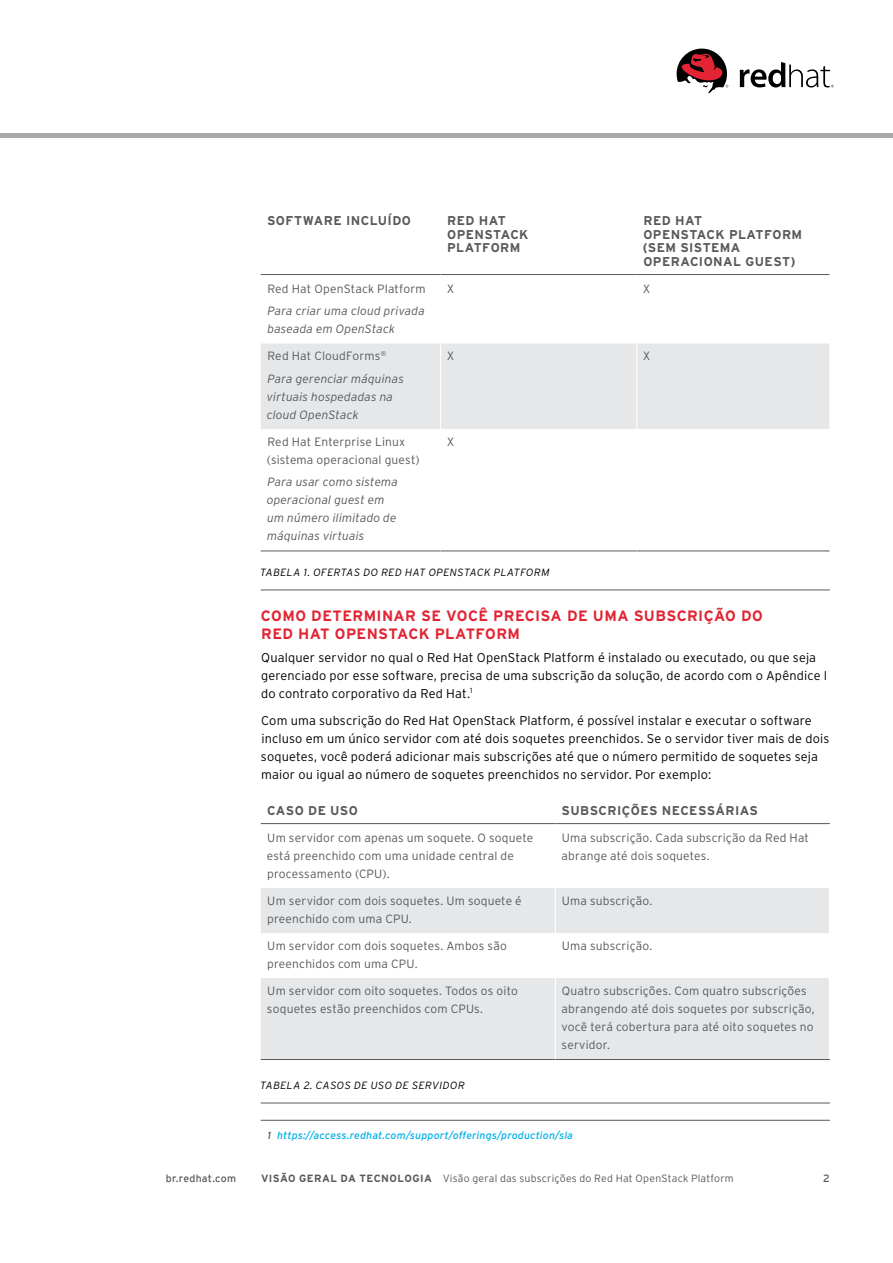
<style>
.page{position:relative;width:893px;height:1263px;background:#fff}
.page>*{position:absolute;margin:0;border:0;box-sizing:border-box;transform-origin:0 0}
.t1{font:700 15px/18px "Interstate";letter-spacing:.025em;color:#e22434}
.t2{font:300 12.75px/18px "Interstate";letter-spacing:.01em;color:#000}
.t3{font:700 12.75px/13.5px "Interstate";letter-spacing:.03em;color:#58595b}
.t4{font:300 12px/18px "Interstate";letter-spacing:.015em;color:#58595b}
.t5{font:italic 300 12px/18px "Interstate";letter-spacing:.01em;color:#58595b}
.t6{font:300 10.5px "Interstate";letter-spacing:.02em;color:#58595b}
.t7{font:italic 300 10.5px "Interstate";letter-spacing:.035em;color:#000}
.t8{font:italic 10.5px "Interstate";letter-spacing:.015em;color:#00b1e8}
.t9{font:10.5px "Interstate";letter-spacing:.02em;color:#58595b}
.s1{font-style:normal}
.s2{color:#58595b}
.s3{font-weight:700}
</style>
<div class="page">
<hr style="left:261px;top:1120px;width:569px;height:1px;background:#58595b">
<hr style="left:261px;top:590px;width:569px;height:1px;background:#58595b">
<div style="left:261px;top:344px;width:568px;height:85px;background:#e6e7e8"></div>
<hr style="left:261px;top:274px;width:180px;height:1px;background:#58595b">
<hr style="left:441px;top:274px;width:196px;height:1px;background:#58595b">
<hr style="left:637px;top:274px;width:192px;height:1px;background:#58595b">
<hr style="left:261px;top:551px;width:180px;height:1px;background:#58595b">
<hr style="left:441px;top:551px;width:196px;height:1px;background:#58595b">
<hr style="left:637px;top:551px;width:192px;height:1px;background:#58595b">
<hr style="left:440px;top:344px;width:1px;height:85px;background:#fff">
<hr style="left:636px;top:344px;width:1px;height:85px;background:#fff">
<hr style="left:261px;top:1103px;width:569px;height:1px;background:#58595b">
<svg style="left:261px;top:888px;width:568px;height:171px;fill:#e6e7e8"></svg>
<hr style="left:261px;top:823px;width:294px;height:1px;background:#58595b">
<hr style="left:555px;top:823px;width:275px;height:1px;background:#58595b">
<hr style="left:261px;top:1059px;width:294px;height:1px;background:#58595b">
<hr style="left:555px;top:1059px;width:275px;height:1px;background:#58595b">
<hr style="left:555px;top:888px;width:1px;height:45px;background:#fff">
<hr style="left:555px;top:933px;width:1px;height:45px;background:#fff">
<hr style="left:555px;top:978px;width:1px;height:81px;background:#fff">
<svg style="left:740px;top:62px;width:94px;height:25px"></svg>
<svg style="left:677px;top:49px;width:51px;height:45px"></svg>
<hr style="left:0;top:133px;width:893px;height:4px;background:#a7a9ac">
<p class="t3" style="left:267px;top:214px;width:146px">SOFTWARE INCLUÍDO</p>
<p class="t3" style="left:447px;top:214px;width:83px">RED HAT<br>OPENSTACK<br>PLATFORM</p>
<p class="t3" style="left:643px;top:214px;width:161px">RED HAT<br>OPENSTACK PLATFORM (SEM SISTEMA<br>OPERACIONAL GUEST)</p>
<p class="t4" style="left:267px;top:279px;width:160px">Red Hat OpenStack Platform</p>
<p class="t5" style="left:267px;top:302px;width:159px">Para criar uma cloud privada baseada em OpenStack</p>
<p class="t4" style="left:447px;top:279px;width:9px">X</p>
<p class="t4" style="left:643px;top:279px;width:9px">X</p>
<p class="t5" style="left:267px;top:344px;width:138px;line-height:22.5px"><span class="s1">Red Hat CloudForms</span><sup>®<br></sup>Para gerenciar máquinas</p>
<p class="t5" style="left:267px;top:387px;width:128px">virtuais hospedadas na cloud OpenStack</p>
<p class="t4" style="left:267px;top:432px;width:154px">Red Hat Enterprise Linux (sistema operacional guest)</p>
<p class="t5" style="left:267px;top:473px;width:133px">Para usar como sistema operacional guest em um número ilimitado de máquinas virtuais</p>
<p class="t4" style="left:447px;top:347px;width:9px">X</p>
<p class="t4" style="left:643px;top:347px;width:9px">X</p>
<p class="t4" style="left:447px;top:432px;width:9px">X</p>
<p class="t7" style="left:260px;top:566px;width:291px">TABELA 1. OFERTAS DO RED HAT OPENSTACK PLATFORM</p>
<p class="t1" style="left:261px;top:607px;width:503px">COMO DETERMINAR SE VOCÊ PRECISA DE UMA SUBSCRIÇÃO DO<br>RED HAT OPENSTACK PLATFORM</p>
<p class="t2" style="left:261px;top:648px;width:568px">Qualquer servidor no qual o Red Hat OpenStack Platform é instalado ou executado, ou que seja gerenciado por esse software, precisa de uma subscrição da solução, de acordo com o Apêndice I do contrato corporativo da Red Hat.<sup>1</sup></p>
<p class="t2" style="left:261px;top:711px;width:570px">Com uma subscrição do Red Hat OpenStack Platform, é possível instalar e executar o software incluso em um único servidor com até dois soquetes preenchidos. Se o servidor tiver mais de dois soquetes, você poderá adicionar mais subscrições até que o número permitido de soquetes seja maior ou igual ao número de soquetes preenchidos no servidor. Por exemplo:</p>
<p class="t3" style="left:267px;top:803px;width:92px">CASO DE USO</p>
<p class="t3" style="left:562px;top:803px;width:198px">SUBSCRIÇÕES NECESSÁRIAS</p>
<p class="t4" style="left:267px;top:828px;width:268px">Um servidor com apenas um soquete. O soquete está preenchido com uma unidade central de processamento (CPU).</p>
<p class="t4" style="left:561px;top:828px;width:249px">Uma subscrição. Cada subscrição da Red Hat abrange até dois soquetes.</p>
<p class="t4" style="left:267px;top:891px;width:256px">Um servidor com dois soquetes. Um soquete é preenchido com uma CPU.</p>
<p class="t4" style="left:562px;top:891px;width:92px">Uma subscrição.</p>
<p class="t4" style="left:267px;top:936px;width:241px">Um servidor com dois soquetes. Ambos são preenchidos com uma CPU.</p>
<p class="t4" style="left:562px;top:936px;width:92px">Uma subscrição.</p>
<p class="t4" style="left:267px;top:981px;width:252px">Um servidor com oito soquetes. Todos os oito soquetes estão preenchidos com CPUs.</p>
<p class="t4" style="left:561px;top:981px;width:255px">Quatro subscrições. Com quatro subscrições abrangendo até dois soquetes por subscrição, você terá cobertura para até oito soquetes no servidor.</p>
<p class="t7" style="left:260px;top:1079px;width:206px">TABELA 2. CASOS DE USO DE SERVIDOR</p>
<p class="t8" style="left:268px;top:1129px;width:307px"><span class="s2">1</span> https://access.redhat.com/support/offerings/production/sla</p>
<p class="t9" style="left:166px;top:1172px;width:72px">br.redhat.com</p>
<p class="t6" style="left:261px;top:1172px;width:474px"><span class="s3">VISÃO GERAL DA TECNOLOGIA</span> Visão geral das subscrições do Red Hat OpenStack Platform</p>
<p class="t9" style="left:823px;top:1172px;width:8px">2</p>
</div>
